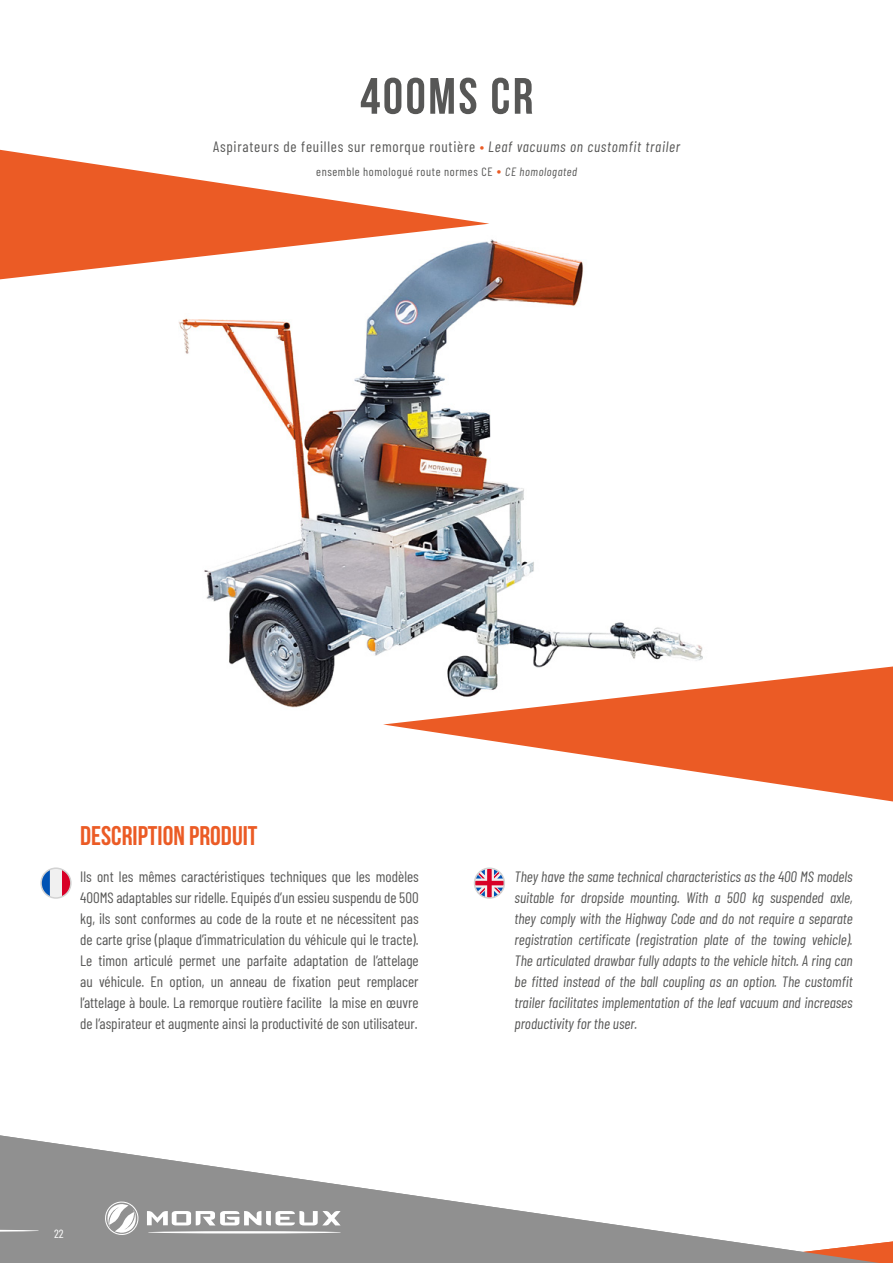
<style>
.page{position:relative;width:893px;height:1263px;background:#fff}
.page>*{position:absolute;margin:0;border:0;box-sizing:border-box;transform-origin:0 0}
.t1{font:700 51px "Bebas Neue";letter-spacing:.05em;color:#575756}
.t2{font:700 27px "Bebas Neue";color:#eb5b25}
.t3{font:15px/21px "Barlow Condensed";color:#575756;text-align:justify}
.t4{font:italic 15px/21px "Barlow Condensed";color:#575756;text-align:justify}
.t5{font:15px "Barlow Condensed";letter-spacing:.05em;color:#575756}
.t6{font:12px "Barlow Condensed";letter-spacing:.05em;color:#575756}
.t7{font:12px "Barlow Condensed";color:#fff}
.s1{color:#eb5b25}
.s2{font-style:italic}
.s3{font-size:15px;color:#eb5b25}
</style>
<div class="page">
<img style="left:178px;top:239px;width:525px;height:469px">
<svg style="left:43px;top:870px;width:26px;height:26px"></svg>
<div style="left:40px;top:867px;width:32px;height:32px;border:2px solid #d2d2d2;border-radius:50%"></div>
<svg style="left:475px;top:870px;width:29px;height:26px"></svg>
<div style="left:474px;top:867px;width:31px;height:32px;border:2px solid #d2d2d2;border-radius:50%"></div>
<svg style="left:0;top:149px;width:489px;height:133px"></svg>
<svg style="left:383px;top:666px;width:510px;height:135px"></svg>
<svg style="left:0;top:1135px;width:893px;height:128px"></svg>
<svg style="left:104px;top:1200px;width:36px;height:36px"></svg>
<svg style="left:147px;top:1211px;width:194px;height:14px"></svg>
<hr style="left:148px;top:1231px;width:193px;height:2px;background:#fff;border-radius:50%">
<svg style="left:0;top:1229px;width:39px;height:3px"></svg>
<h1 class="t1" style="left:360px;top:68px;width:175px">400MS CR</h1>
<p class="t5" style="left:213px;top:136px;width:468px">Aspirateurs de feuilles sur remorque routière <span class="s1">•</span> <span class="s2">Leaf vacuums on customfit trailer</span></p>
<p class="t6" style="left:316px;top:163px;width:262px">ensemble homologué route normes CE <span class="s3">•</span> <span class="s2">CE homologated</span></p>
<h2 class="t2" style="left:80px;top:820px;width:179px">DESCRIPTION PRODUIT</h2>
<p class="t3" style="left:80px;top:865px;width:340px">Ils ont les mêmes caractéristiques techniques que les modèles 400MS adaptables sur ridelle. Equipés d’un essieu suspendu de 500 kg, ils sont conformes au code de la route et ne nécessitent pas de carte grise (plaque d’immatriculation du véhicule qui le tracte).<br>Le timon articulé permet une parfaite adaptation de l’attelage au véhicule. En option, un anneau de fixation peut remplacer l’attelage à boule. La remorque routière facilite la mise en œuvre de l’aspirateur et augmente ainsi la productivité de son utilisateur.</p>
<p class="t4" style="left:515px;top:865px;width:340px">They have the same technical characteristics as the 400 MS models suitable for dropside mounting. With a 500 kg suspended axle, they comply with the Highway Code and do not require a separate registration certificate (registration plate of the towing vehicle).<br>The articulated drawbar fully adapts to the vehicle hitch. A ring can be fitted instead of the ball coupling as an option. The customfit trailer facilitates implementation of the leaf vacuum and increases productivity for the user.</p>
<p class="t7" style="left:54px;top:1225px;width:11px">22</p>
</div>
